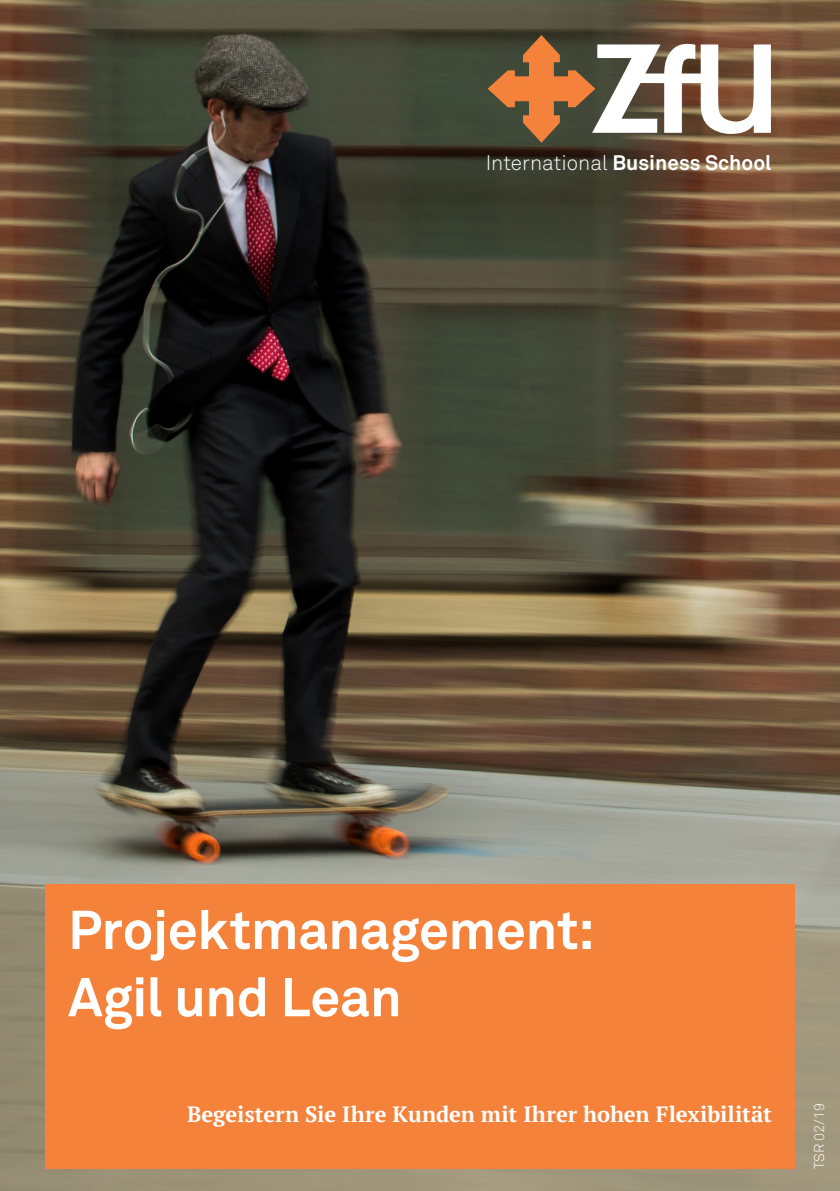
<style>
.page{position:relative;width:840px;height:1191px;background:#fff}
.page>*{position:absolute;margin:0;border:0;box-sizing:border-box;transform-origin:0 0}
.zfu_-_Lauftext{font:700 54px "Akkurat Office";letter-spacing:-.01em;color:#fff}
.zfu_-_Lauftext-2{font:700 22px "PT Serif";letter-spacing:-.005em;color:#fff}
.t1{font:700 20.8px "Akkurat";color:#fff}
.x_Text_klein{font:300 14px "Akkurat";color:#fff}
.s1{font-weight:300}
</style>
<div class="page">
<img style="left:0;top:0;width:839px;height:1191px">
<div style="left:45px;top:884px;width:749px;height:284px;background:#f4823a"></div>
<svg style="left:487px;top:35px;width:283px;height:108px"></svg>
<p class="t1" style="left:485px;top:149px;width:287px"><span class="s1">International</span> Business School</p>
<p class="zfu_-_Lauftext" style="left:68px;top:896px;width:528px">Projektmanagement:</p>
<p class="zfu_-_Lauftext" style="left:68px;top:963px;width:335px">Agil und Lean</p>
<p class="zfu_-_Lauftext-2" style="left:187px;top:1099px;width:586px">Begeistern Sie Ihre Kunden mit Ihrer hohen Flexibilität</p>
<p class="x_Text_klein" style="left:810px;top:1169px;width:67px;rotate:-90deg">TSR 02/19</p>
</div>
